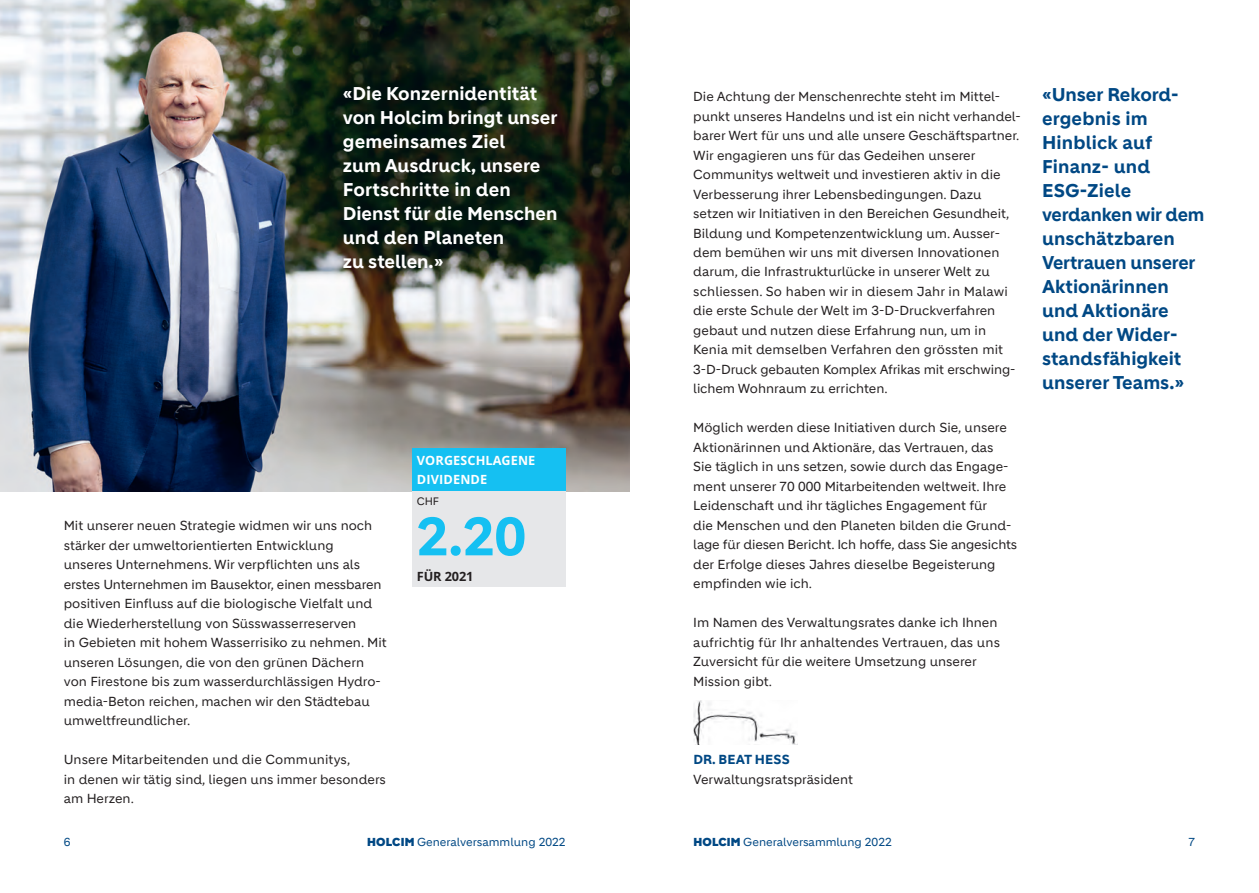
<style>
.page{position:relative;width:1259px;height:893px;background:#fff}
.page>*{position:absolute;margin:0;border:0;box-sizing:border-box;transform-origin:0 0}
.t1{font:700 52.5px "Holcim";color:#15c0f2}
.t2{font:700 18px/24px "Holcim";color:#004884}
.t3{font:700 18px/24px "Holcim";color:#fff}
.t4{font:12.75px/19.5px "Holcim";color:#231f20}
.t5{font:700 12.75px/19.5px "LH Noto Sans";letter-spacing:.01em;color:#fff}
.t6{font:700 12.75px "Holcim";letter-spacing:.01em;color:#004884}
.t7{font:700 12.75px "LH Noto Sans";letter-spacing:-.01em;color:#231f20}
.t8{font:11.25px "Holcim";color:#004884}
.t9{font:10.5px "Holcim";color:#231f20}
.s1{font-family:"Holcim Headline";font-weight:900}
</style>
<div class="page">
<img style="left:0;top:0;width:629px;height:491px">
<img style="left:693px;top:700px;width:104px;height:45px">
<div style="left:412px;top:488px;width:154px;height:99px;background:#e6e7e9"></div>
<div style="left:412px;top:448px;width:154px;height:43px;background:#15c0f2"></div>
<h2 class="t3" style="left:343px;top:82px;width:216px">«Die Konzernidentität von Holcim bringt unser gemeinsames Ziel<br>zum Ausdruck, unsere<br>Fortschritte in den<br>Dienst für die Menschen und den Planeten<br>zu stellen.»</h2>
<p class="t4" style="left:64px;top:516px;width:324px">Mit unserer neuen Strategie widmen wir uns noch stärker der umweltorientierten Entwicklung<br>unseres Unternehmens. Wir verpflichten uns als erstes Unternehmen im Bausektor, einen messbaren positiven Einfluss auf die biologische Vielfalt und die Wiederherstellung von Süsswasserreserven<br>in Gebieten mit hohem Wasserrisiko zu nehmen. Mit unseren Lösungen, die von den grünen Dächern von Firestone bis zum wasserdurchlässigen Hydro&shy;media-Beton reichen, machen wir den Städtebau umweltfreundlicher.</p>
<p class="t4" style="left:64px;top:750px;width:323px">Unsere Mitarbeitenden und die Communitys,<br>in denen wir tätig sind, liegen uns immer besonders am Herzen.</p>
<p class="t5" style="left:417px;top:450px;width:120px">VORGESCHLAGENE<br>DIVIDENDE</p>
<p class="t9" style="left:417px;top:495px;width:24px">CHF</p>
<h1 class="t1" style="left:417px;top:506px;width:111px">2.20</h1>
<p class="t7" style="left:417px;top:568px;width:58px">FÜR 2021</p>
<p class="t4" style="left:693px;top:87px;width:329px">Die Achtung der Menschenrechte steht im Mittel&shy;punkt unseres Handelns und ist ein nicht verhandel&shy;barer Wert für uns und alle unsere Geschäftspartner.<br>Wir engagieren uns für das Gedeihen unserer Communitys weltweit und investieren aktiv in die Verbesserung ihrer Lebensbedingungen. Dazu setzen wir Initiativen in den Bereichen Gesundheit, Bildung und Kompetenzentwicklung um. Ausser&shy;dem bemühen wir uns mit diversen Innovationen darum, die Infrastrukturlücke in unserer Welt zu schliessen. So haben wir in diesem Jahr in Malawi die erste Schule der Welt im 3-D-Druckverfahren gebaut und nutzen diese Erfahrung nun, um in Kenia mit demselben Verfahren den grössten mit 3-D-Druck gebauten Komplex Afrikas mit erschwing&shy;lichem Wohnraum zu errichten.</p>
<p class="t4" style="left:693px;top:418px;width:325px">Möglich werden diese Initiativen durch Sie, unsere Aktionärinnen und Aktionäre, das Vertrauen, das<br>Sie täglich in uns setzen, sowie durch das Engage&shy;ment unserer 70 000 Mitarbeitenden weltweit. Ihre Leidenschaft und ihr tägliches Engagement für<br>die Menschen und den Planeten bilden die Grund&shy;lage für diesen Bericht. Ich hoffe, dass Sie angesichts der Erfolge dieses Jahres dieselbe Begeisterung empfinden wie ich.</p>
<p class="t4" style="left:693px;top:613px;width:308px">Im Namen des Verwaltungsrates danke ich Ihnen aufrichtig für Ihr anhaltendes Vertrauen, das uns Zuversicht für die weitere Umsetzung unserer Mission gibt.</p>
<h2 class="t2" style="left:1042px;top:83px;width:164px">«Unser Rekord&shy;ergebnis im<br>Hinblick auf<br>Finanz- und<br>ESG-Ziele verdanken wir dem unschätzbaren<br>Vertrauen unserer<br>Aktionärinnen und Aktionäre und der Wider&shy;standsfähigkeit unserer Teams.»</h2>
<p class="t6" style="left:693px;top:752px;width:98px">DR. BEAT HESS</p>
<p class="t4" style="left:693px;top:769px;width:161px">Verwaltungsratspräsident</p>
<p class="t8" style="left:64px;top:836px;width:8px">6</p>
<p class="t8" style="left:367px;top:836px;width:200px"><span class="s1">HOLCIM</span> Generalversammlung 2022</p>
<p class="t8" style="left:693px;top:836px;width:200px"><span class="s1">HOLCIM</span> Generalversammlung 2022</p>
<p class="t8" style="left:1188px;top:836px;width:8px">7</p>
</div>
